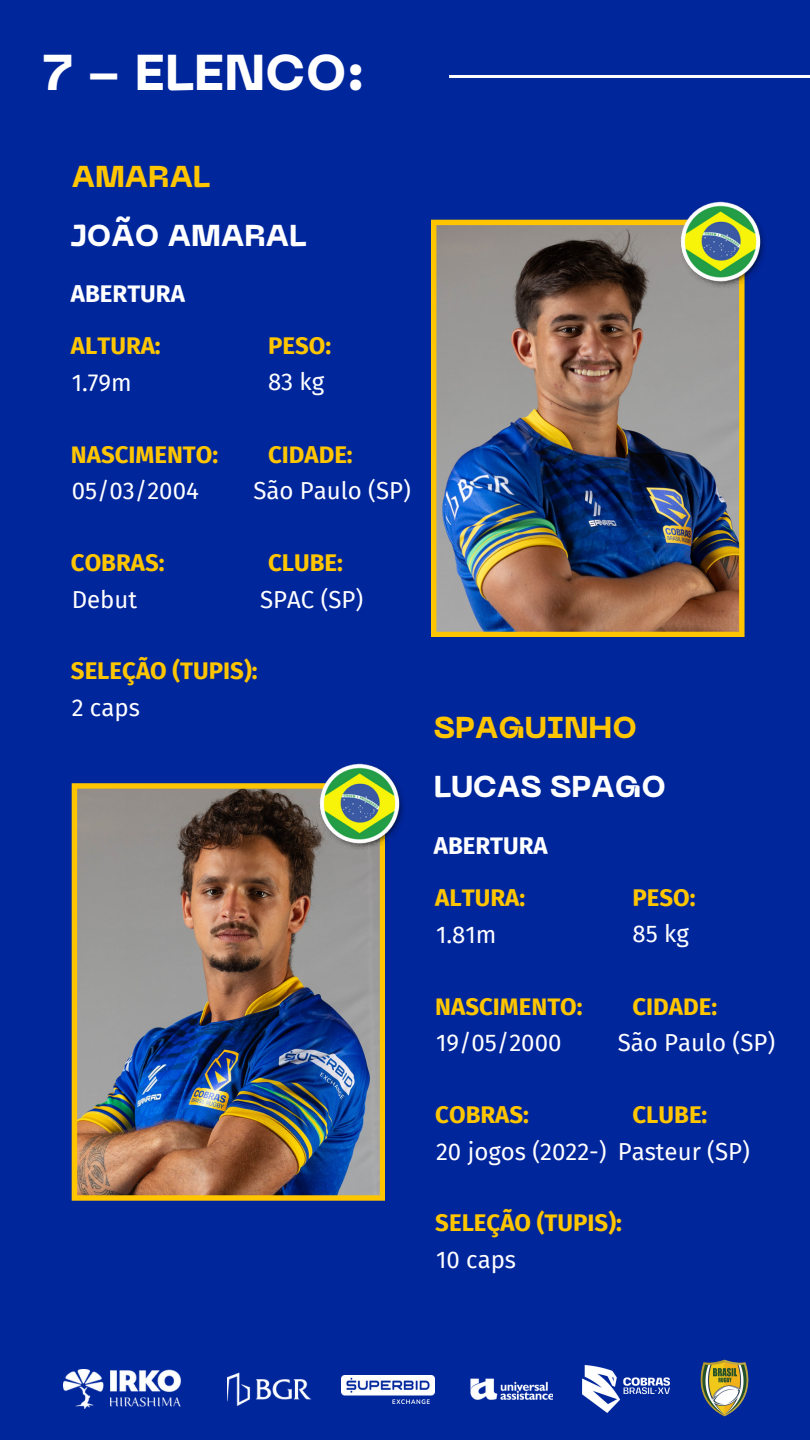
<style>
.page{position:relative;width:810px;height:1440px;background:#00269c}
.page>*{position:absolute;margin:0;border:0;box-sizing:border-box;transform-origin:0 0}
.t1{font:800 50px "PP Neue Machina";color:#fff}
.t2{font:800 30px "PP Neue Machina";color:#fff}
.t3{font:800 30px "PP Neue Machina";color:#ffc600}
.t4{font:700 24px "Fira Sans";color:#ffc600}
.t5{font:24px "Fira Sans";color:#fff}
.t6{font:700 24px "Fira Sans";color:#fff}
</style>
<div class="page">
<img style="left:431px;top:220px;width:313px;height:417px">
<img style="left:72px;top:783px;width:313px;height:418px">
<img style="left:319px;top:764px;width:85px;height:87px">
<hr style="left:449px;top:75px;width:361px;height:3px;background:#fff">
<img style="left:679px;top:201px;width:86px;height:87px">
<img style="left:700px;top:1359px;width:49px;height:58px">
<img style="left:583px;top:1365px;width:87px;height:48px">
<img style="left:64px;top:1369px;width:117px;height:40px">
<img style="left:228px;top:1372px;width:84px;height:34px">
<img style="left:341px;top:1375px;width:93px;height:28px">
<img style="left:470px;top:1378px;width:83px;height:22px">
<h1 class="t1" style="left:42px;top:53px;width:324px">7 - ELENCO:</h1>
<p class="t3" style="left:72px;top:165px;width:140px">AMARAL</p>
<p class="t2" style="left:71px;top:223px;width:237px">JOÃO AMARAL</p>
<p class="t6" style="left:71px;top:280px;width:115px">ABERTURA</p>
<p class="t4" style="left:71px;top:332px;width:91px">ALTURA:</p>
<p class="t5" style="left:72px;top:369px;width:61px">1.79m</p>
<p class="t4" style="left:268px;top:332px;width:65px">PESO:</p>
<p class="t5" style="left:268px;top:368px;width:58px">83 kg</p>
<p class="t4" style="left:71px;top:440px;width:149px">NASCIMENTO:</p>
<p class="t4" style="left:268px;top:440px;width:86px">CIDADE:</p>
<p class="t5" style="left:72px;top:477px;width:129px">05/03/2004</p>
<p class="t5" style="left:253px;top:477px;width:159px">São Paulo (SP)</p>
<p class="t4" style="left:71px;top:549px;width:95px">COBRAS:</p>
<p class="t5" style="left:72px;top:585px;width:67px">Debut</p>
<p class="t4" style="left:268px;top:549px;width:76px">CLUBE:</p>
<p class="t5" style="left:260px;top:585px;width:105px">SPAC (SP)</p>
<p class="t4" style="left:71px;top:656px;width:188px">SELEÇÃO (TUPIS):</p>
<p class="t5" style="left:72px;top:693px;width:70px">2 caps</p>
<p class="t3" style="left:434px;top:716px;width:205px">SPAGUINHO</p>
<p class="t2" style="left:434px;top:775px;width:234px">LUCAS SPAGO</p>
<p class="t6" style="left:434px;top:832px;width:115px">ABERTURA</p>
<p class="t4" style="left:435px;top:884px;width:91px">ALTURA:</p>
<p class="t5" style="left:436px;top:921px;width:62px">1.81m</p>
<p class="t4" style="left:632px;top:884px;width:65px">PESO:</p>
<p class="t5" style="left:632px;top:920px;width:58px">85 kg</p>
<p class="t4" style="left:435px;top:992px;width:149px">NASCIMENTO:</p>
<p class="t4" style="left:632px;top:992px;width:86px">CIDADE:</p>
<p class="t5" style="left:436px;top:1029px;width:127px">19/05/2000</p>
<p class="t5" style="left:618px;top:1029px;width:159px">São Paulo (SP)</p>
<p class="t4" style="left:435px;top:1101px;width:95px">COBRAS:</p>
<p class="t5" style="left:436px;top:1137px;width:172px">20 jogos (2022-)</p>
<p class="t4" style="left:632px;top:1101px;width:76px">CLUBE:</p>
<p class="t5" style="left:618px;top:1137px;width:134px">Pasteur (SP)</p>
<p class="t4" style="left:435px;top:1208px;width:188px">SELEÇÃO (TUPIS):</p>
<p class="t5" style="left:436px;top:1245px;width:82px">10 caps</p>
</div>
